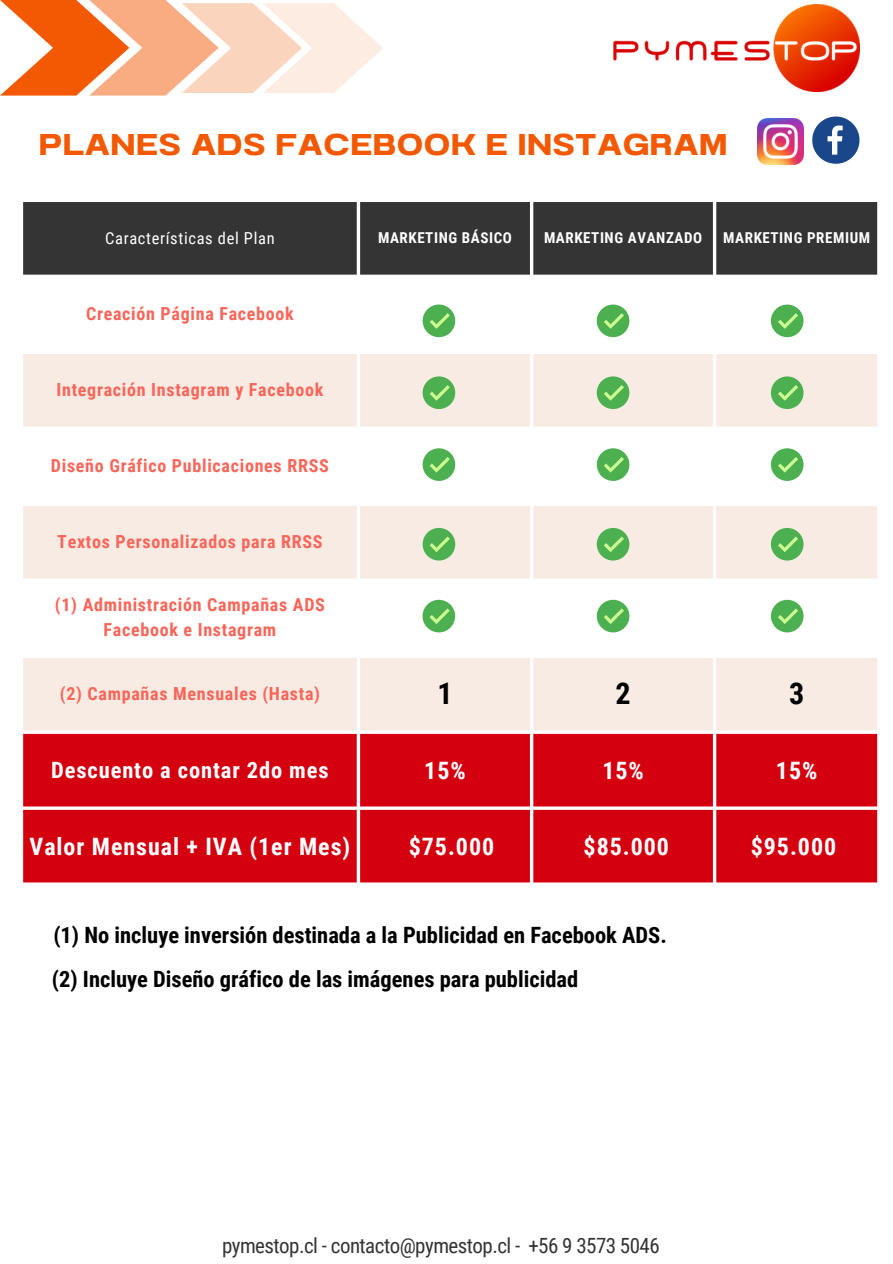
<style>
.page{position:relative;width:893px;height:1264px;background:#fff}
.page>*{position:absolute;margin:0;border:0;box-sizing:border-box;transform-origin:0 0}
.t1{font:30px "Anantason Bold Wd 125";letter-spacing:.04em;color:#f35903}
.t2{font:700 30px "Roboto Condensed";color:#000}
.t3{font:700 24px "Roboto Condensed";letter-spacing:.04em;color:#fff}
.t4{font:700 22.5px "Roboto Condensed";color:#000}
.t5{font:700 22.5px "Roboto Condensed";letter-spacing:.04em;color:#fff}
.t6{font:21px "Roboto Condensed";letter-spacing:-.025em;color:#343434}
.t7{font:700 18px/24.8px "Roboto Condensed";letter-spacing:.04em;color:#fa6559;text-align:center}
.t8{font:16.5px "Roboto Condensed";letter-spacing:.04em;color:#fff}
.t9{font:700 15px "Roboto Condensed";letter-spacing:.04em;color:#fff}
</style>
<div class="page">
<img style="left:613px;top:5px;width:246px;height:86px">
<div style="left:23px;top:202px;width:854px;height:73px;background:#343434"></div>
<svg style="left:23px;top:354px;width:854px;height:376px;fill:#f8ebe4"></svg>
<div style="left:23px;top:734px;width:854px;height:148px;background:#d5000f"></div>
<div style="left:422px;top:304px;width:33px;height:33px;background:#4caf50;border-radius:50%"></div>
<svg style="left:430px;top:313px;width:20px;height:16px"></svg>
<div style="left:596px;top:304px;width:33px;height:33px;background:#4caf50;border-radius:50%"></div>
<svg style="left:604px;top:313px;width:20px;height:16px"></svg>
<div style="left:770px;top:304px;width:33px;height:33px;background:#4caf50;border-radius:50%"></div>
<svg style="left:778px;top:313px;width:20px;height:16px"></svg>
<div style="left:422px;top:376px;width:33px;height:33px;background:#4caf50;border-radius:50%"></div>
<svg style="left:429px;top:385px;width:21px;height:16px"></svg>
<div style="left:596px;top:376px;width:33px;height:33px;background:#4caf50;border-radius:50%"></div>
<svg style="left:604px;top:385px;width:20px;height:16px"></svg>
<div style="left:770px;top:376px;width:33px;height:33px;background:#4caf50;border-radius:50%"></div>
<svg style="left:778px;top:385px;width:20px;height:16px"></svg>
<div style="left:422px;top:448px;width:33px;height:33px;background:#4caf50;border-radius:50%"></div>
<svg style="left:429px;top:457px;width:21px;height:15px"></svg>
<div style="left:596px;top:448px;width:33px;height:33px;background:#4caf50;border-radius:50%"></div>
<svg style="left:604px;top:457px;width:20px;height:15px"></svg>
<div style="left:770px;top:448px;width:33px;height:33px;background:#4caf50;border-radius:50%"></div>
<svg style="left:778px;top:457px;width:20px;height:15px"></svg>
<div style="left:422px;top:528px;width:33px;height:32px;background:#4caf50;border-radius:50%"></div>
<svg style="left:429px;top:536px;width:21px;height:16px"></svg>
<div style="left:596px;top:528px;width:33px;height:32px;background:#4caf50;border-radius:50%"></div>
<svg style="left:604px;top:536px;width:20px;height:16px"></svg>
<div style="left:770px;top:528px;width:33px;height:32px;background:#4caf50;border-radius:50%"></div>
<svg style="left:778px;top:536px;width:20px;height:16px"></svg>
<div style="left:596px;top:600px;width:33px;height:32px;background:#4caf50;border-radius:50%"></div>
<svg style="left:604px;top:608px;width:20px;height:16px"></svg>
<div style="left:770px;top:600px;width:33px;height:32px;background:#4caf50;border-radius:50%"></div>
<svg style="left:778px;top:608px;width:20px;height:16px"></svg>
<svg style="left:0;top:0;width:383px;height:96px"></svg>
<svg style="left:812px;top:116px;width:47px;height:48px"></svg>
<img style="left:757px;top:118px;width:46px;height:46px">
<div style="left:422px;top:600px;width:33px;height:32px;background:#4caf50;border-radius:50%"></div>
<svg style="left:429px;top:608px;width:20px;height:16px"></svg>
<h1 class="t1" style="left:39px;top:127px;width:689px">PLANES ADS FACEBOOK E INSTAGRAM</h1>
<p class="t8" style="left:105px;top:228px;width:171px">Características del Plan</p>
<p class="t9" style="left:378px;top:229px;width:135px">MARKETING BÁSICO</p>
<p class="t9" style="left:544px;top:229px;width:160px">MARKETING AVANZADO</p>
<p class="t9" style="left:723px;top:229px;width:148px">MARKETING PREMIUM</p>
<p class="t7" style="left:86px;top:301px;width:209px">Creación Página Facebook</p>
<p class="t7" style="left:56px;top:377px;width:268px">Integración Instagram y Facebook</p>
<p class="t7" style="left:51px;top:453px;width:279px">Diseño Gráfico Publicaciones RRSS</p>
<p class="t7" style="left:57px;top:529px;width:267px">Textos Personalizados para RRSS</p>
<p class="t7" style="left:55px;top:592px;width:271px">(1) Administración Campañas ADS<br>Facebook e Instagram</p>
<p class="t7" style="left:60px;top:681px;width:262px">(2) Campañas Mensuales (Hasta)</p>
<h1 class="t2" style="left:437px;top:676px;width:17px">1</h1>
<h1 class="t2" style="left:615px;top:676px;width:17px">2</h1>
<h1 class="t2" style="left:789px;top:676px;width:17px">3</h1>
<p class="t5" style="left:51px;top:757px;width:279px">Descuento a contar 2do mes</p>
<h2 class="t3" style="left:424px;top:756px;width:43px">15%</h2>
<h2 class="t3" style="left:602px;top:756px;width:43px">15%</h2>
<h2 class="t3" style="left:776px;top:756px;width:43px">15%</h2>
<h2 class="t3" style="left:29px;top:832px;width:322px">Valor Mensual + IVA (1er Mes)</h2>
<h2 class="t3" style="left:408px;top:832px;width:87px">$75.000</h2>
<h2 class="t3" style="left:583px;top:832px;width:87px">$85.000</h2>
<h2 class="t3" style="left:750px;top:832px;width:87px">$95.000</h2>
<p class="t4" style="left:53px;top:922px;width:615px">(1) No incluye inversión destinada a la Publicidad en Facebook ADS.</p>
<p class="t4" style="left:52px;top:966px;width:528px">(2) Incluye Diseño gráfico de las imágenes para publicidad</p>
<p class="t6" style="left:222px;top:1233px;width:439px">pymestop.cl - contacto@pymestop.cl - +56 9 3573 5046</p>
</div>
